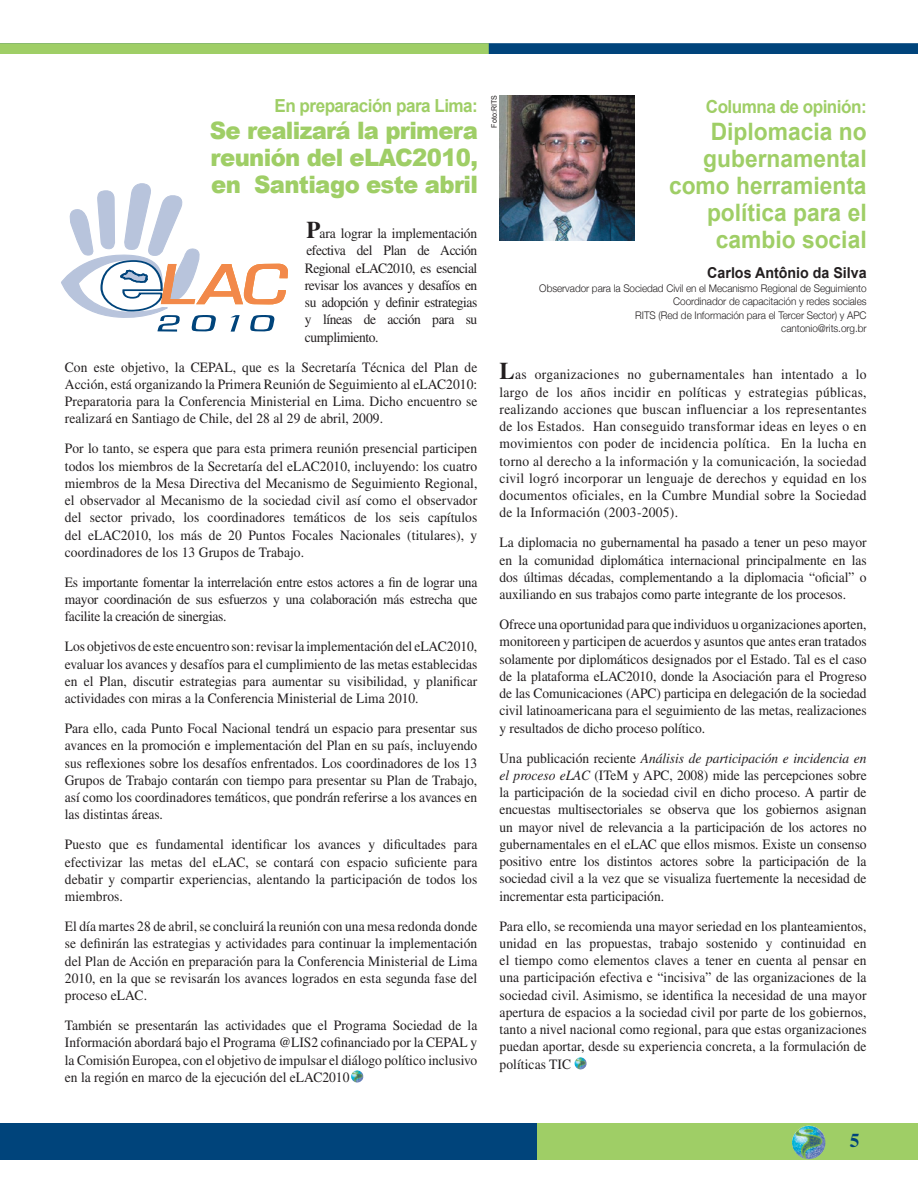
<style>
.page{position:relative;width:918px;height:1188px;background:#fff}
.page>*{position:absolute;margin:0;border:0;box-sizing:border-box;transform-origin:0 0}
.t1{font:700 24px/27px "Arial";color:#9fce66;text-align:right;scale:.95 1}
.t2{font:900 24px/27px "Arial";letter-spacing:-.03em;color:#9fce66;text-align:justify;scale:.95 1}
.t3{font:700 19.5px "Times";color:#00447b}
.t4{font:700 18px "Arial";letter-spacing:-.03em;color:#9fce66;scale:.95 1}
.t5{font:700 15px "Arial";color:#231f20;scale:.95 1}
.t6{font:14.25px/17.2px "Times";color:#231f20;text-align:justify;scale:.95 1}
.t7{font:300 10.5px/13.5px "Helvetica Neue";letter-spacing:-.005em;color:#231f20;text-align:right;scale:.95 1}
.t8{font:7.5px "Arial";color:#231f20;scale:.95 1}
.s1{font-weight:700;font-size:24px}
.s2{font-style:italic}
</style>
<div class="page">
<div style="left:0;top:1124px;width:918px;height:36px;background:#9fce66"></div>
<div style="left:0;top:1124px;width:537px;height:36px;background:#00447b"></div>
<svg style="left:0;top:43px;width:918px;height:11px;background:#558e71"></svg>
<img style="left:792px;top:1126px;width:34px;height:34px">
<svg style="left:574px;top:1057px;width:13px;height:13px"></svg>
<svg style="left:351px;top:1070px;width:13px;height:13px"></svg>
<img style="left:500px;top:96px;width:134px;height:145px">
<svg style="left:61px;top:183px;width:227px;height:149px"></svg>
<p class="t4" style="left:275px;top:96px;width:216px">En preparación para Lima:</p>
<h1 class="t2" style="left:210px;top:117px;width:284px">Se realizará la primera reunión del eLAC2010, en Santiago este abril</h1>
<p class="t6" style="left:305px;top:225px;width:183px"><span class="s1">P</span>ara lograr la implementación efectiva del Plan de Acción Regional eLAC2010, es esencial revisar los avances y desafíos en su adopción y definir estrategias y líneas de acción para su cumplimiento.</p>
<p class="t6" style="left:65px;top:358px;width:436px">Con este objetivo, la CEPAL, que es la Secretaría Técnica del Plan de Acción, está organizando la Primera Reunión de Seguimiento al eLAC2010:<br>Preparatoria para la Conferencia Ministerial en Lima. Dicho encuentro se realizará en Santiago de Chile, del 28 al 29 de abril, 2009.</p>
<p class="t6" style="left:65px;top:440px;width:436px">Por lo tanto, se espera que para esta primera reunión presencial participen todos los miembros de la Secretaría del eLAC2010, incluyendo: los cuatro miembros de la Mesa Directiva del Mecanismo de Seguimiento Regional, el observador al Mecanismo de la sociedad civil así como el observador del sector privado, los coordinadores temáticos de los seis capítulos del eLAC2010, los más de 20 Puntos Focales Nacionales (titulares), y coordinadores de los 13 Grupos de Trabajo.</p>
<p class="t6" style="left:65px;top:573px;width:436px">Es importante fomentar la interrelación entre estos actores a fin de lograr una mayor coordinación de sus esfuerzos y una colaboración más estrecha que facilite la creación de sinergias.</p>
<p class="t6" style="left:65px;top:638px;width:436px">Los objetivos de este encuentro son: revisar la implementación del eLAC2010, evaluar los avances y desafíos para el cumplimiento de las metas establecidas en el Plan, discutir estrategias para aumentar su visibilidad, y planificar actividades con miras a la Conferencia Ministerial de Lima 2010.</p>
<p class="t6" style="left:65px;top:720px;width:436px">Para ello, cada Punto Focal Nacional tendrá un espacio para presentar sus avances en la promoción e implementación del Plan en su país, incluyendo sus reflexiones sobre los desafíos enfrentados. Los coordinadores de los 13<br>Grupos de Trabajo contarán con tiempo para presentar su Plan de Trabajo, así como los coordinadores temáticos, que pondrán referirse a los avances en las distintas áreas.</p>
<p class="t6" style="left:65px;top:836px;width:436px">Puesto que es fundamental identificar los avances y dificultades para efectivizar las metas del eLAC, se contará con espacio suficiente para debatir y compartir experiencias, alentando la participación de todos los miembros.</p>
<p class="t6" style="left:65px;top:918px;width:436px">El día martes 28 de abril, se concluirá la reunión con una mesa redonda donde se definirán las estrategias y actividades para continuar la implementación del Plan de Acción en preparación para la Conferencia Ministerial de Lima 2010, en la que se revisarán los avances logrados en esta segunda fase del proceso eLAC.</p>
<p class="t6" style="left:65px;top:1017px;width:436px">También se presentarán las actividades que el Programa Sociedad de la Información abordará bajo el Programa @LIS2 cofinanciado por la CEPAL y la Comisión Europea, con el objetivo de impulsar el diálogo político inclusivo en la región en marco de la ejecución del eLAC2010</p>
<p class="t8" style="left:490px;top:128px;width:36px;rotate:-90deg">Foto:RITS</p>
<p class="t4" style="left:706px;top:97px;width:171px">Columna de opinión:</p>
<h1 class="t1" style="left:669px;top:118px;width:210px">Diplomacia no gubernamental como herramienta política para el cambio social</h1>
<p class="t5" style="left:707px;top:264px;width:169px">Carlos Antônio da Silva</p>
<p class="t7" style="left:539px;top:281px;width:346px">Observador para la Sociedad Civil en el Mecanismo Regional de Seguimiento Coordinador de capacitación y redes sociales<br>RITS (Red de Información para el Tercer Sector) y APC<br>cantonio@rits.org.br</p>
<p class="t6" style="left:500px;top:366px;width:388px"><span class="s1">L</span>as organizaciones no gubernamentales han intentado a lo largo de los años incidir en políticas y estrategias públicas, realizando acciones que buscan influenciar a los representantes de los Estados. Han conseguido transformar ideas en leyes o en movimientos con poder de incidencia política. En la lucha en torno al derecho a la información y la comunicación, la sociedad civil logró incorporar un lenguaje de derechos y equidad en los documentos oficiales, en la Cumbre Mundial sobre la Sociedad de la Información (2003-2005).</p>
<p class="t6" style="left:500px;top:534px;width:388px">La diplomacia no gubernamental ha pasado a tener un peso mayor en la comunidad diplomática internacional principalmente en las dos últimas décadas, complementando a la diplomacia “oficial” o auxiliando en sus trabajos como parte integrante de los procesos.</p>
<p class="t6" style="left:500px;top:616px;width:388px">Ofrece una oportunidad para que individuos u organizaciones aporten, monitoreen y participen de acuerdos y asuntos que antes eran tratados solamente por diplomáticos designados por el Estado. Tal es el caso de la plataforma eLAC2010, donde la Asociación para el Progreso de las Comunicaciones (APC) participa en delegación de la sociedad civil latinoamericana para el seguimiento de las metas, realizaciones y resultados de dicho proceso político.</p>
<p class="t6" style="left:500px;top:749px;width:388px">Una publicación reciente <span class="s2">Análisis de participación e incidencia en el proceso eLAC</span> (ITeM y APC, 2008) mide las percepciones sobre la participación de la sociedad civil en dicho proceso. A partir de encuestas multisectoriales se observa que los gobiernos asignan un mayor nivel de relevancia a la participación de los actores no gubernamentales en el eLAC que ellos mismos. Existe un consenso positivo entre los distintos actores sobre la participación de la sociedad civil a la vez que se visualiza fuertemente la necesidad de incrementar esta participación.</p>
<p class="t6" style="left:500px;top:917px;width:388px">Para ello, se recomienda una mayor seriedad en los planteamientos, unidad en las propuestas, trabajo sostenido y continuidad en el tiempo como elementos claves a tener en cuenta al pensar en una participación efectiva e “incisiva” de las organizaciones de la sociedad civil. Asimismo, se identifica la necesidad de una mayor apertura de espacios a la sociedad civil por parte de los gobiernos, tanto a nivel nacional como regional, para que estas organizaciones puedan aportar, desde su experiencia concreta, a la formulación de políticas TIC</p>
<h2 class="t3" style="left:850px;top:1129px;width:11px">5</h2>
</div>
